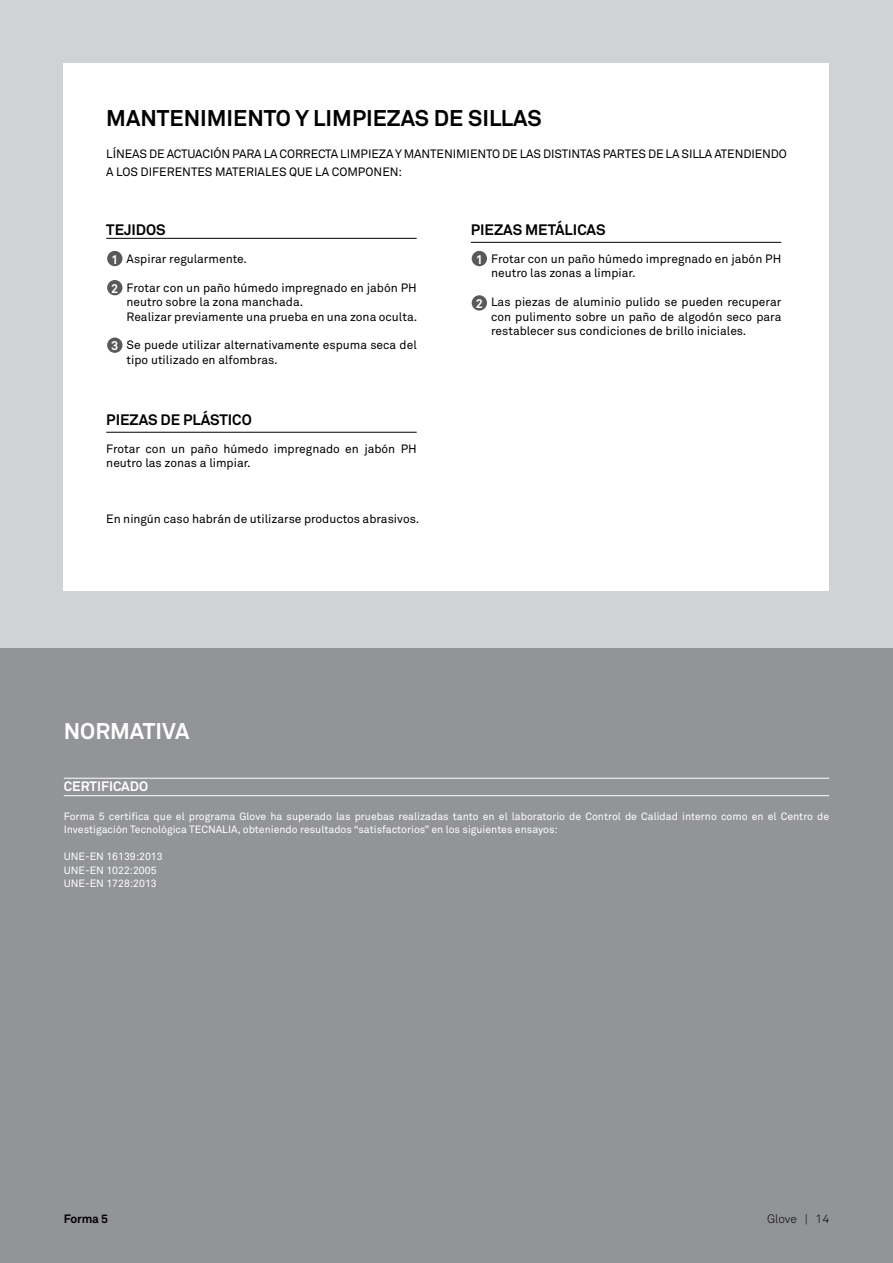
<style>
.page{position:relative;width:893px;height:1263px;background:#fff}
.page>*{position:absolute;margin:0;border:0;box-sizing:border-box;transform-origin:0 0}
.t1{font:700 22.5px "Akkurat";color:#000}
.t2{font:700 22.5px "Akkurat";color:#fff}
.t3{font:700 15px "Akkurat";color:#000}
.t4{font:700 13.5px "Akkurat";color:#fff}
.t5{font:700 12.6px "Akkurat";color:#fff}
.t6{font:12px/14.4px "Akkurat";color:#000}
.t7{font:300 12px "Akkurat";letter-spacing:-.005em;color:#000}
.t8{font:700 12px "Akkurat";letter-spacing:-.02em;color:#000}
.t9{font:10.5px/13.5px "Akkurat";color:#fff}
</style>
<div class="page">
<div style="left:0;top:0;width:893px;height:655px;background:#d1d2d4"></div>
<div style="left:64px;top:64px;width:765px;height:527px;background:#fff"></div>
<div style="left:0;top:648px;width:893px;height:615px;background:#939498"></div>
<hr style="left:64px;top:778px;width:765px;height:1px;background:#fff">
<hr style="left:64px;top:795px;width:765px;height:1px;background:#fff">
<div style="left:107px;top:251px;width:15px;height:15px;background:#57595b;border-radius:50%"></div>
<div style="left:472px;top:251px;width:15px;height:15px;background:#57595b;border-radius:50%"></div>
<div style="left:107px;top:280px;width:15px;height:15px;background:#57595b;border-radius:50%"></div>
<div style="left:472px;top:295px;width:15px;height:16px;background:#57595b;border-radius:50%"></div>
<div style="left:107px;top:338px;width:15px;height:15px;background:#57595b;border-radius:50%"></div>
<hr style="left:106px;top:238px;width:311px;height:1px;background:#000">
<hr style="left:471px;top:242px;width:310px;height:1px;background:#000">
<hr style="left:106px;top:432px;width:311px;height:1px;background:#000">
<h1 class="t1" style="left:106px;top:104px;width:437px">MANTENIMIENTO Y LIMPIEZAS DE SILLAS</h1>
<p class="t6" style="left:106px;top:145px;width:682px;line-height:18px">LÍNEAS DE ACTUACIÓN PARA LA CORRECTA LIMPIEZA Y MANTENIMIENTO DE LAS DISTINTAS PARTES DE LA SILLA ATENDIENDO<br>A LOS DIFERENTES MATERIALES QUE LA COMPONEN:</p>
<p class="t3" style="left:106px;top:220px;width:61px">TEJIDOS</p>
<p class="t3" style="left:471px;top:220px;width:136px">PIEZAS METÁLICAS</p>
<p class="t6" style="left:127px;top:251px;width:122px">Aspirar regularmente.</p>
<p class="t6" style="left:127px;top:280px;width:292px">Frotar con un paño húmedo impregnado en jabón PH neutro sobre la zona manchada.<br>Realizar previamente una prueba en una zona oculta.</p>
<p class="t6" style="left:127px;top:338px;width:292px">Se puede utilizar alternativamente espuma seca del tipo utilizado en alfombras.</p>
<p class="t5" style="left:111px;top:251px;width:9px">1</p>
<p class="t5" style="left:476px;top:251px;width:9px">1</p>
<p class="t5" style="left:111px;top:280px;width:9px">2</p>
<p class="t5" style="left:476px;top:296px;width:9px">2</p>
<p class="t5" style="left:111px;top:338px;width:9px">3</p>
<p class="t6" style="left:491px;top:251px;width:292px">Frotar con un paño húmedo impregnado en jabón PH neutro las zonas a limpiar.</p>
<p class="t6" style="left:491px;top:295px;width:292px;text-align:justify">Las piezas de aluminio pulido se pueden recuperar con pulimento sobre un paño de algodón seco para restablecer sus condiciones de brillo iniciales.</p>
<p class="t3" style="left:106px;top:410px;width:147px">PIEZAS DE PLÁSTICO</p>
<p class="t6" style="left:106px;top:441px;width:312px">Frotar con un paño húmedo impregnado en jabón PH neutro las zonas a limpiar.</p>
<p class="t6" style="left:106px;top:511px;width:314px">En ningún caso habrán de utilizarse productos abrasivos.</p>
<h1 class="t2" style="left:64px;top:717px;width:127px">NORMATIVA</h1>
<p class="t4" style="left:64px;top:778px;width:86px">CERTIFICADO</p>
<p class="t9" style="left:64px;top:809px;width:767px">Forma 5 certifica que el programa Glove ha superado las pruebas realizadas tanto en el laboratorio de Control de Calidad interno como en el Centro de<br>Investigación Tecnológica TECNALIA, obteniendo resultados “satisfactorios” en los siguientes ensayos:</p>
<p class="t9" style="left:64px;top:849px;width:100px">UNE-EN 16139:2013<br>UNE-EN 1022:2005<br>UNE-EN 1728:2013</p>
<p class="t8" style="left:64px;top:1211px;width:46px">Forma 5</p>
<p class="t7" style="left:767px;top:1211px;width:64px">Glove | 14</p>
</div>
